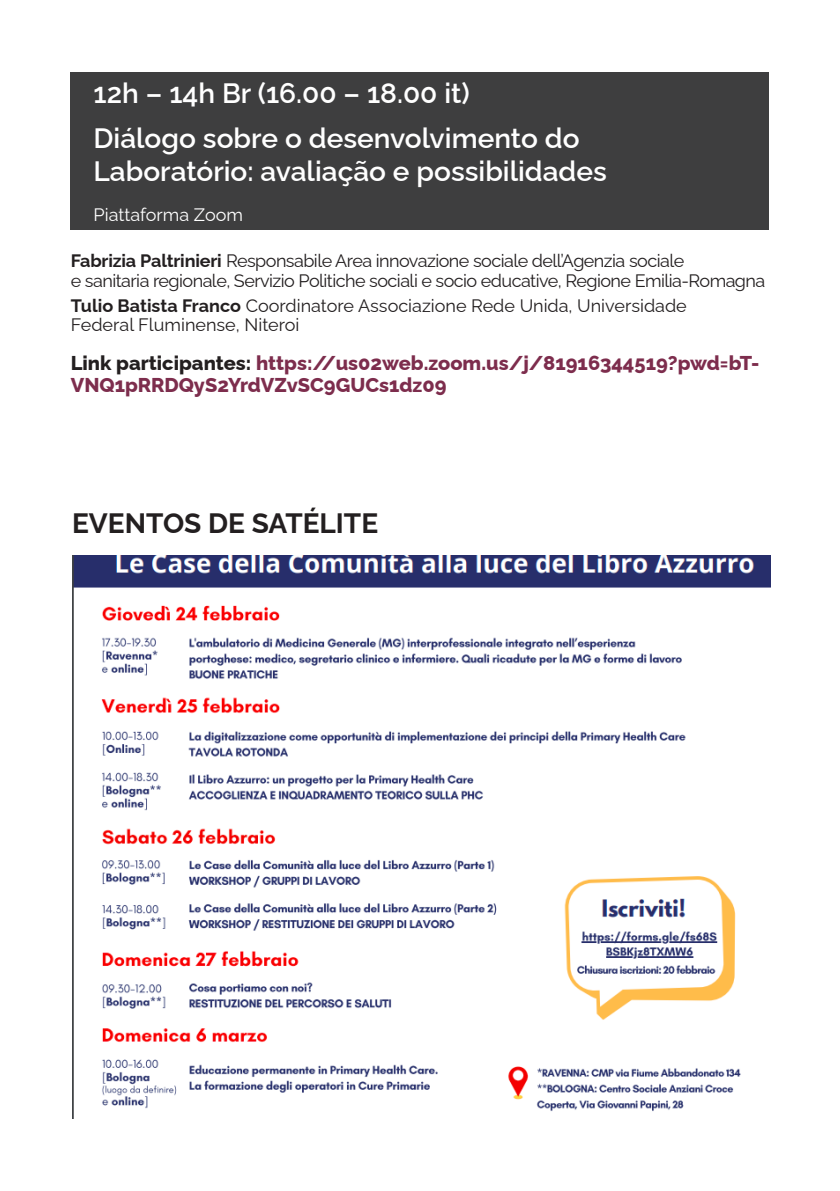
<style>
.page{position:relative;width:840px;height:1191px;background:#fff}
.page>*{position:absolute;margin:0;border:0;box-sizing:border-box;transform-origin:0 0}
.t1{font:600 28px/45px "Raleway";color:#fff}
.t2{font:700 28px "Raleway";color:#231f20}
.t3{font:800 20px/21.6px "Raleway";color:#7d2d4d}
.t4{font:18px/19.4px "Raleway";letter-spacing:-.03em;color:#231f20}
.t5{font:18px/19.4px "Raleway";color:#231f20}
.t6{font:18px "Raleway";color:#fff}
.s1{font-weight:700}
.s2{color:#231f20}
</style>
<div class="page">
<div style="left:71px;top:72px;width:697px;height:158px;background:#3e3e3f"></div>
<img style="left:72px;top:555px;width:697px;height:564px">
<h1 class="t1" style="left:93px;top:67px;width:487px">12h – 14h Br (16.00 – 18.00 it)<br>Diálogo sobre o desenvolvimento do</h1>
<h1 class="t1" style="left:93px;top:146px;width:514px">Laboratório: avaliação e possibilidades</h1>
<p class="t6" style="left:93px;top:200px;width:151px">Piattaforma Zoom</p>
<p class="t4" style="left:71px;top:249px;width:695px"><span class="s1">Fabrizia Paltrinieri</span> Responsabile Area innovazione sociale dell’Agenzia sociale<br>e sanitaria regionale, Servizio Politiche sociali e socio educative, Regione Emilia-Romagna</p>
<p class="t5" style="left:71px;top:294px;width:617px"><span class="s1">Tulio Batista Franco</span> Coordinatore Associazione Rede Unida, Universidade<br>Federal Fluminense, Niteroi</p>
<p class="t3" style="left:71px;top:350px;width:689px"><span class="s2">Link participantes:</span> https://us02web.zoom.us/j/81916344519?pwd=bT-<br>VNQ1pRRDQyS2YrdVZvSC9GUCs1dz09</p>
<h1 class="t2" style="left:72px;top:500px;width:307px">EVENTOS DE SATÉLITE</h1>
</div>
